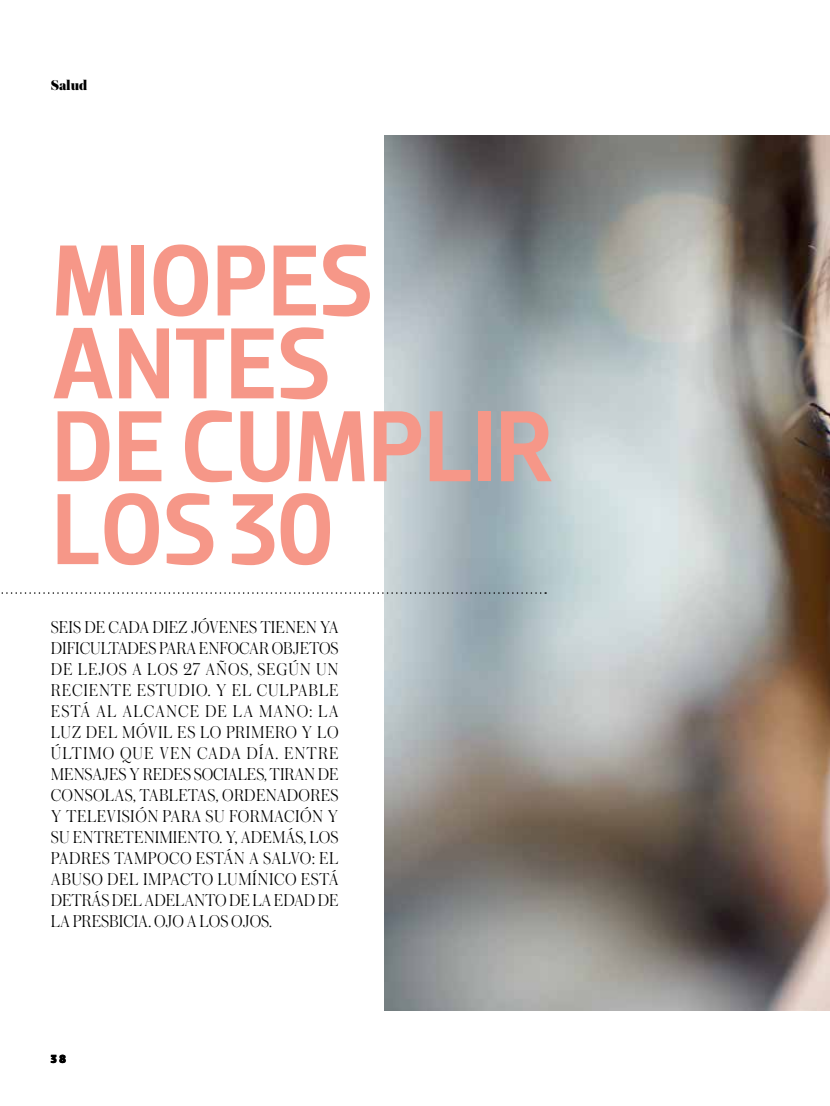
<style>
.page{position:relative;width:830px;height:1106px;background:#fff}
.page>*{position:absolute;margin:0;border:0;box-sizing:border-box;transform-origin:0 0}
.t1{font:500 102.75px/82.8px "Dobra";letter-spacing:-.015em;color:#f69788}
.t2{font:300 18px/21px "Austin";letter-spacing:-.01em;color:#000;text-align:justify}
.t3{font:900 15px "Austin";letter-spacing:-.005em;color:#000}
.t4{font:900 12px "Dobra";color:#000}
</style>
<div class="page">
<img style="left:384px;top:135px;width:445px;height:875px">
<svg style="left:1px;top:592px;width:545px;height:2px"></svg>
<p class="t3" style="left:51px;top:74px;width:38px">Salud</p>
<h1 class="t1" style="left:51px;top:240px;width:503px">MIOPES<br>ANTES<br>DE CUMPLIR<br>LOS 30</h1>
<p class="t2" style="left:51px;top:615px;width:289px">SEIS DE CADA DIEZ JÓVENES TIENEN YA DIFICULTADES PARA ENFOCAR OBJETOS DE LEJOS A LOS 27 AÑOS, SEGÚN UN RECIENTE ESTUDIO. Y EL CULPABLE ESTÁ AL ALCANCE DE LA MANO: LA LUZ DEL MÓVIL ES LO PRIMERO Y LO ÚLTIMO QUE VEN CADA DÍA. ENTRE MENSAJES Y REDES SOCIALES, TIRAN DE CONSOLAS, TABLETAS, ORDENADORES Y TELEVISIÓN PARA SU FORMACIÓN Y SU ENTRETENIMIENTO. Y, ADEMÁS, LOS PADRES TAMPOCO ESTÁN A SALVO: EL ABUSO DEL IMPACTO LUMÍNICO ESTÁ DETRÁS DEL ADELANTO DE LA EDAD DE LA PRESBICIA. OJO A LOS OJOS.</p>
<p class="t4" style="left:51px;top:1052px;width:17px">38</p>
</div>
